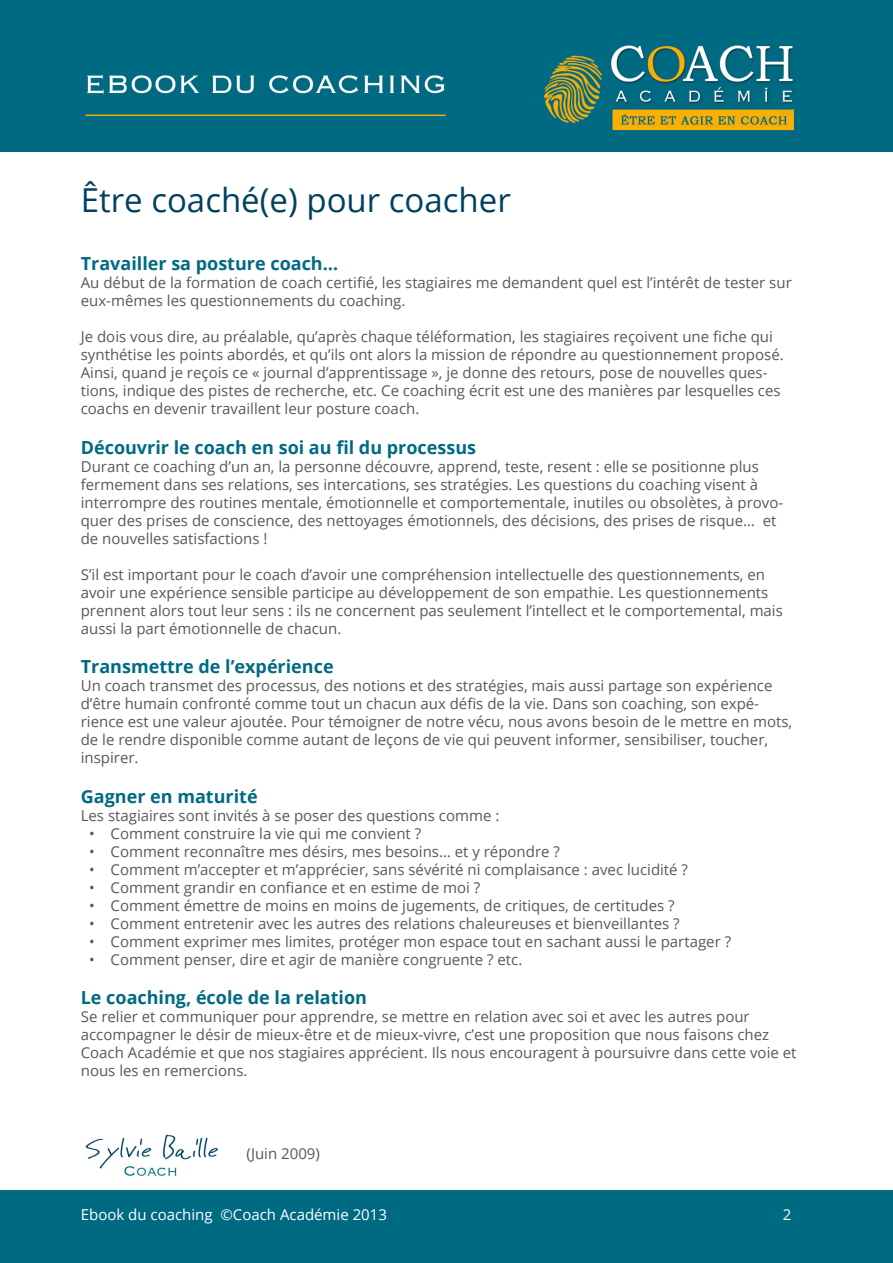
<style>
.page{position:relative;width:893px;height:1263px;background:#fff}
.page>*{position:absolute;margin:0;border:0;box-sizing:border-box;transform-origin:0 0}
.t1{font:33px "Open Sans";color:#00415f}
.t2{font:700 18px "Open Sans";color:#006a83}
.t3{font:15px/18px "Open Sans";color:#57585a}
.t4{font:15px "Open Sans";color:#fff}
</style>
<div class="page">
<img style="left:0;top:0;width:893px;height:152px">
<div style="left:0;top:1191px;width:893px;height:72px;background:#006a83"></div>
<img style="left:85px;top:1134px;width:133px;height:42px">
<h1 class="t1" style="left:81px;top:178px;width:432px">Être coaché(e) pour coacher</h1>
<p class="t2" style="left:81px;top:251px;width:259px">Travailler sa posture coach…</p>
<p class="t3" style="left:81px;top:273px;width:712px">Au début de la formation de coach certifié, les stagiaires me demandent quel est l’intérêt de tester sur eux-mêmes les questionnements du coaching.</p>
<p class="t3" style="left:81px;top:327px;width:704px">Je dois vous dire, au préalable, qu’après chaque téléformation, les stagiaires reçoivent une fiche qui synthétise les points abordés, et qu’ils ont alors la mission de répondre au questionnement proposé.<br>Ainsi, quand je reçois ce « journal d’apprentissage », je donne des retours, pose de nouvelles ques&shy;tions, indique des pistes de recherche, etc. Ce coaching écrit est une des manières par lesquelles ces coachs en devenir travaillent leur posture coach.</p>
<p class="t2" style="left:81px;top:434px;width:397px">Découvrir le coach en soi au fil du processus</p>
<p class="t3" style="left:81px;top:457px;width:704px">Durant ce coaching d’un an, la personne découvre, apprend, teste, resent : elle se positionne plus fermement dans ses relations, ses intercations, ses stratégies. Les questions du coaching visent à interrompre des routines mentale, émotionnelle et comportementale, inutiles ou obsolètes, à provo&shy;quer des prises de conscience, des nettoyages émotionnels, des décisions, des prises de risque… et de nouvelles satisfactions !</p>
<p class="t3" style="left:81px;top:565px;width:704px">S’il est important pour le coach d’avoir une compréhension intellectuelle des questionnements, en avoir une expérience sensible participe au développement de son empathie. Les questionnements prennent alors tout leur sens : ils ne concernent pas seulement l’intellect et le comportemental, mais aussi la part émotionnelle de chacun.</p>
<p class="t2" style="left:81px;top:654px;width:254px">Transmettre de l’expérience</p>
<p class="t3" style="left:81px;top:676px;width:713px">Un coach transmet des processus, des notions et des stratégies, mais aussi partage son expérience d’être humain confronté comme tout un chacun aux défis de la vie. Dans son coaching, son expé&shy;rience est une valeur ajoutée. Pour témoigner de notre vécu, nous avons besoin de le mettre en mots, de le rendre disponible comme autant de leçons de vie qui peuvent informer, sensibiliser, toucher, inspirer.</p>
<p class="t2" style="left:81px;top:783px;width:178px">Gagner en maturité</p>
<p class="t3" style="left:81px;top:806px;width:420px">Les stagiaires sont invités à se poser des questions comme :</p>
<p class="t3" style="left:89px;top:824px;width:333px">• Comment construire la vie qui me convient ?</p>
<p class="t3" style="left:89px;top:842px;width:472px">• Comment reconnaître mes désirs, mes besoins… et y répondre ?</p>
<p class="t3" style="left:89px;top:860px;width:600px">• Comment m’accepter et m’apprécier, sans sévérité ni complaisance : avec lucidité ?</p>
<p class="t3" style="left:89px;top:878px;width:392px">• Comment grandir en confiance et en estime de moi ?</p>
<p class="t3" style="left:89px;top:896px;width:587px">• Comment émettre de moins en moins de jugements, de critiques, de certitudes ?</p>
<p class="t3" style="left:89px;top:914px;width:592px">• Comment entretenir avec les autres des relations chaleureuses et bienveillantes ?</p>
<p class="t3" style="left:89px;top:932px;width:643px">• Comment exprimer mes limites, protéger mon espace tout en sachant aussi le partager ?</p>
<p class="t3" style="left:89px;top:950px;width:435px">• Comment penser, dire et agir de manière congruente ? etc.</p>
<p class="t2" style="left:81px;top:985px;width:288px">Le coaching, école de la relation</p>
<p class="t3" style="left:81px;top:1008px;width:717px">Se relier et communiquer pour apprendre, se mettre en relation avec soi et avec les autres pour accompagner le désir de mieux-être et de mieux-vivre, c’est une proposition que nous faisons chez Coach Académie et que nos stagiaires apprécient. Ils nous encouragent à poursuivre dans cette voie et nous les en remercions.</p>
<p class="t3" style="left:247px;top:1144px;width:75px">(Juin 2009)</p>
<p class="t4" style="left:81px;top:1204px;width:308px">Ebook du coaching ©Coach Académie 2013</p>
<p class="t4" style="left:783px;top:1204px;width:10px">2</p>
</div>
